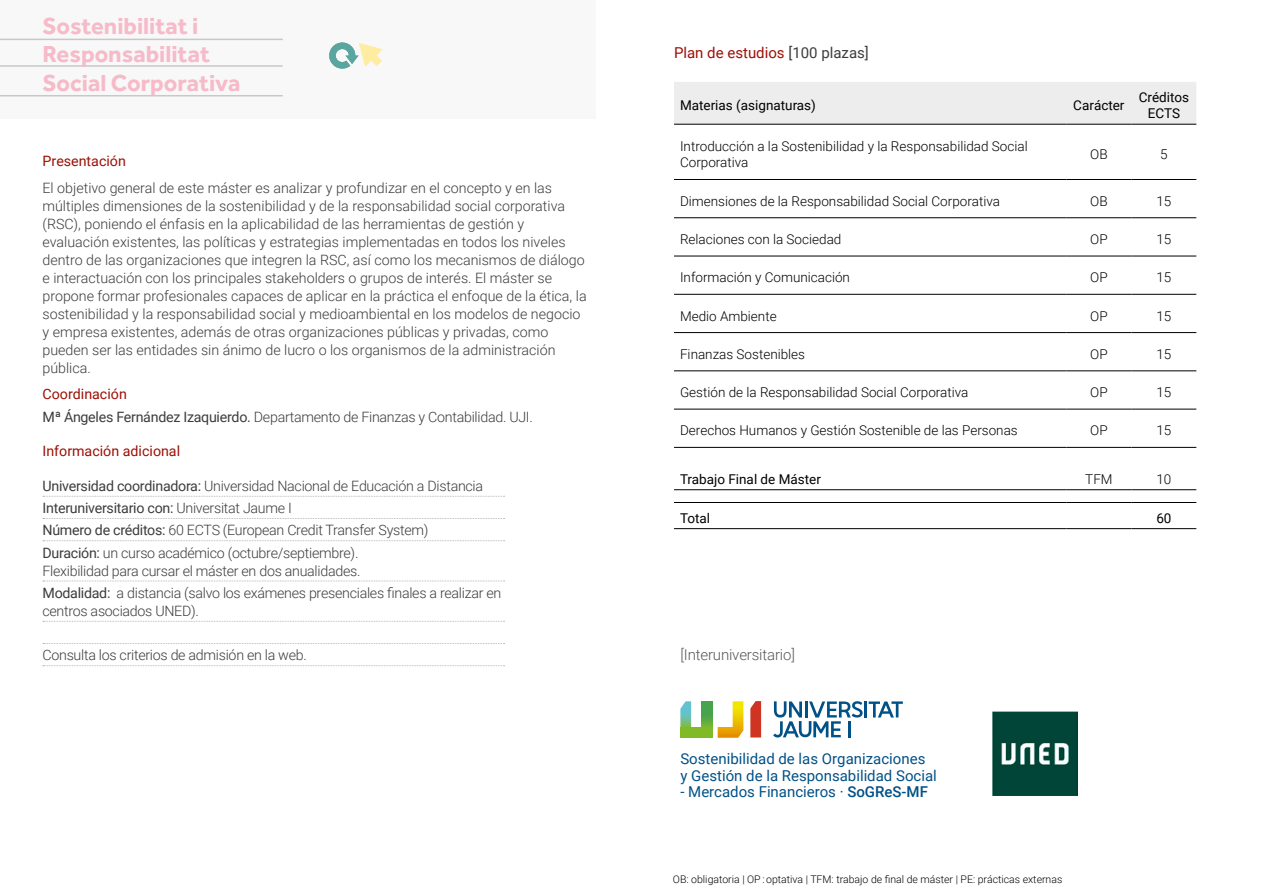
<style>
.page{position:relative;width:1263px;height:893px;background:#fff}
.page>*{position:absolute;margin:0;border:0;box-sizing:border-box;transform-origin:0 0}
.t1{font:700 24px/28.8px "Effra";color:#f6bac8}
.t2{font:15px/16.5px "Roboto";color:#005187}
.t3{font:15px "Roboto";color:#9c1006}
.t4{font:300 15px "Roboto";letter-spacing:-.01em;color:#575756}
.t5{font:300 14.25px/18px "Roboto";color:#3c3c3b}
.t6{font:300 14.25px/22.2px "Roboto";letter-spacing:-.02em;color:#3c3c3b}
.t7{font:14.25px "Roboto";color:#9c1006}
.t8{font:300 13.5px/16.2px "Roboto";color:#000}
.t9{font:13.5px/16.2px "Roboto";color:#000;text-align:center}
.t10{font:300 10.5px "Roboto";color:#000}
.s1{font-weight:400;color:#9c1006}
.s2{font-weight:400}
.s3{color:#3c3c3b}
.s4{font-weight:500}
</style>
<div class="page">
<svg style="left:43px;top:496px;width:461px;height:1px"></svg>
<svg style="left:43px;top:518px;width:461px;height:1px"></svg>
<svg style="left:43px;top:540px;width:461px;height:1px"></svg>
<svg style="left:43px;top:581px;width:461px;height:1px"></svg>
<svg style="left:43px;top:621px;width:461px;height:1px"></svg>
<svg style="left:43px;top:643px;width:461px;height:1px"></svg>
<svg style="left:43px;top:665px;width:461px;height:1px"></svg>
<div style="left:674px;top:82px;width:522px;height:42px;background:#ededed"></div>
<hr style="left:674px;top:179px;width:392px;height:1px;background:#000">
<hr style="left:1066px;top:179px;width:65px;height:1px;background:#000">
<hr style="left:1131px;top:179px;width:65px;height:1px;background:#000">
<hr style="left:674px;top:217px;width:392px;height:1px;background:#000">
<hr style="left:1066px;top:217px;width:65px;height:1px;background:#000">
<hr style="left:1131px;top:217px;width:65px;height:1px;background:#000">
<hr style="left:674px;top:256px;width:392px;height:1px;background:#000">
<hr style="left:1066px;top:256px;width:65px;height:1px;background:#000">
<hr style="left:1131px;top:256px;width:65px;height:1px;background:#000">
<hr style="left:674px;top:294px;width:392px;height:1px;background:#000">
<hr style="left:1066px;top:294px;width:65px;height:1px;background:#000">
<hr style="left:1131px;top:294px;width:65px;height:1px;background:#000">
<hr style="left:674px;top:371px;width:392px;height:1px;background:#000">
<hr style="left:1066px;top:371px;width:65px;height:1px;background:#000">
<hr style="left:1131px;top:371px;width:65px;height:1px;background:#000">
<hr style="left:674px;top:409px;width:392px;height:1px;background:#000">
<hr style="left:1066px;top:409px;width:65px;height:1px;background:#000">
<hr style="left:1131px;top:409px;width:65px;height:1px;background:#000">
<hr style="left:674px;top:332px;width:392px;height:1px;background:#000">
<hr style="left:1066px;top:332px;width:65px;height:1px;background:#000">
<hr style="left:1131px;top:332px;width:65px;height:1px;background:#000">
<hr style="left:674px;top:124px;width:392px;height:1px;background:#000">
<hr style="left:1066px;top:124px;width:65px;height:1px;background:#000">
<hr style="left:1131px;top:124px;width:65px;height:1px;background:#000">
<hr style="left:674px;top:489px;width:392px;height:1px;background:#000">
<hr style="left:1066px;top:489px;width:65px;height:1px;background:#000">
<hr style="left:1131px;top:489px;width:65px;height:1px;background:#000">
<hr style="left:674px;top:502px;width:392px;height:1px;background:#000">
<hr style="left:1066px;top:502px;width:65px;height:1px;background:#000">
<hr style="left:1131px;top:502px;width:65px;height:1px;background:#000">
<hr style="left:674px;top:528px;width:392px;height:1px;background:#000">
<hr style="left:1066px;top:528px;width:65px;height:1px;background:#000">
<hr style="left:1131px;top:528px;width:65px;height:1px;background:#000">
<hr style="left:674px;top:447px;width:392px;height:1px;background:#000">
<hr style="left:1066px;top:447px;width:65px;height:1px;background:#000">
<hr style="left:1131px;top:447px;width:65px;height:1px;background:#000">
<img style="left:993px;top:711px;width:84px;height:84px">
<hr style="left:864px;top:701px;width:3px;height:16px;background:#005187">
<svg style="left:869px;top:701px;width:34px;height:16px"></svg>
<svg style="left:773px;top:701px;width:89px;height:36px"></svg>
<svg style="left:750px;top:701px;width:11px;height:36px"></svg>
<svg style="left:702px;top:701px;width:10px;height:26px"></svg>
<svg style="left:680px;top:701px;width:11px;height:26px"></svg>
<div style="left:680px;top:727px;width:32px;height:11px;background:#80ba27"></div>
<svg style="left:718px;top:701px;width:25px;height:37px"></svg>
<div style="left:0;top:0;width:595px;height:118px;background:#f8f8f8"></div>
<hr style="left:0;top:39px;width:283px;height:1px;background:#c8c8c8">
<hr style="left:0;top:65px;width:283px;height:2px;background:#c8c8c8">
<hr style="left:0;top:95px;width:283px;height:1px;background:#c8c8c8">
<svg style="left:329px;top:42px;width:54px;height:27px"></svg>
<h1 class="t1" style="left:43px;top:11px;width:199px">Sostenibilitat i<br>Responsabilitat<br>Social Corporativa</h1>
<p class="t7" style="left:43px;top:151px;width:85px">Presentación</p>
<p class="t5" style="left:43px;top:178px;width:546px">El objetivo general de este máster es analizar y profundizar en el concepto y en las múltiples dimensiones de la sostenibilidad y de la responsabilidad social corporativa (RSC), poniendo el énfasis en la aplicabilidad de las herramientas de gestión y evaluación existentes, las políticas y estrategias implementadas en todos los niveles dentro de las organizaciones que integren la RSC, así como los mecanismos de diálogo e interactuación con los principales stakeholders o grupos de interés. El máster se propone formar profesionales capaces de aplicar en la práctica el enfoque de la ética, la sostenibilidad y la responsabilidad social y medioambiental en los modelos de negocio y empresa existentes, además de otras organizaciones públicas y privadas, como pueden ser las entidades sin ánimo de lucro o los organismos de la administración pública.</p>
<p class="t6" style="left:43px;top:383px;width:492px"><span class="s1">Coordinación<br></span><span class="s2">Mª Ángeles Fernández Izaquierdo.</span> Departamento de Finanzas y Contabilidad. UJI.</p>
<p class="t7" style="left:43px;top:441px;width:139px">Información adicional</p>
<p class="t6" style="left:43px;top:474px;width:442px"><span class="s2">Universidad coordinadora:</span> Universidad Nacional de Educación a Distancia <span class="s2">Interuniversitario con:</span> Universitat Jaume I<br><span class="s2">Número de créditos:</span> 60 ECTS (European Credit Transfer System)<br><span class="s2">Duración:</span> un curso académico (octubre/septiembre).</p>
<p class="t6" style="left:43px;top:559px;width:460px">Flexibilidad para cursar el máster en dos anualidades.<br><span class="s2">Modalidad:</span> a distancia (salvo los exámenes presenciales finales a realizar en</p>
<p class="t6" style="left:43px;top:599px;width:158px">centros asociados UNED).</p>
<p class="t6" style="left:43px;top:644px;width:266px">Consulta los criterios de admisión en la web.</p>
<p class="t3" style="left:674px;top:42px;width:196px">Plan de estudios <span class="s3">[100 plazas]</span></p>
<p class="t9" style="left:680px;top:97px;width:137px">Materias (asignaturas)</p>
<p class="t9" style="left:1073px;top:97px;width:53px">Carácter</p>
<p class="t9" style="left:1139px;top:89px;width:52px">Créditos<br>ECTS</p>
<p class="t8" style="left:680px;top:137px;width:349px">Introducción a la Sostenibilidad y la Responsabilidad Social<br>Corporativa</p>
<p class="t8" style="left:1090px;top:146px;width:19px">OB</p>
<p class="t8" style="left:1160px;top:146px;width:9px">5</p>
<p class="t8" style="left:680px;top:192px;width:321px">Dimensiones de la Responsabilidad Social Corporativa</p>
<p class="t8" style="left:1090px;top:192px;width:19px">OB</p>
<p class="t8" style="left:1156px;top:192px;width:16px">15</p>
<p class="t8" style="left:680px;top:231px;width:163px">Relaciones con la Sociedad</p>
<p class="t8" style="left:1090px;top:231px;width:19px">OP</p>
<p class="t8" style="left:1156px;top:231px;width:16px">15</p>
<p class="t8" style="left:680px;top:269px;width:171px">Información y Comunicación</p>
<p class="t8" style="left:1090px;top:269px;width:19px">OP</p>
<p class="t8" style="left:1156px;top:269px;width:16px">15</p>
<p class="t8" style="left:680px;top:307px;width:98px">Medio Ambiente</p>
<p class="t8" style="left:1090px;top:307px;width:19px">OP</p>
<p class="t8" style="left:1156px;top:307px;width:16px">15</p>
<p class="t8" style="left:680px;top:345px;width:127px">Finanzas Sostenibles</p>
<p class="t8" style="left:1090px;top:345px;width:19px">OP</p>
<p class="t8" style="left:1156px;top:345px;width:16px">15</p>
<p class="t8" style="left:680px;top:384px;width:290px">Gestión de la Responsabilidad Social Corporativa</p>
<p class="t8" style="left:1090px;top:384px;width:19px">OP</p>
<p class="t8" style="left:1156px;top:384px;width:16px">15</p>
<p class="t8" style="left:680px;top:422px;width:339px">Derechos Humanos y Gestión Sostenible de las Personas</p>
<p class="t8" style="left:1090px;top:422px;width:19px">OP</p>
<p class="t8" style="left:1156px;top:422px;width:16px">15</p>
<p class="t9" style="left:680px;top:470px;width:142px">Trabajo Final de Máster</p>
<p class="t8" style="left:1085px;top:470px;width:29px">TFM</p>
<p class="t8" style="left:1156px;top:470px;width:16px">10</p>
<p class="t9" style="left:680px;top:509px;width:32px">Total</p>
<p class="t9" style="left:1156px;top:509px;width:17px">60</p>
<p class="t4" style="left:680px;top:644px;width:116px">[Interuniversitario]</p>
<p class="t2" style="left:680px;top:750px;width:258px">Sostenibilidad de las Organizaciones<br>y Gestión de la Responsabilidad Social</p>
<p class="t2" style="left:680px;top:783px;width:249px">- Mercados Financieros · <span class="s4">SoGReS-MF</span></p>
<p class="t10" style="left:673px;top:872px;width:391px">OB: obligatoria | OP : optativa | TFM: trabajo de final de máster | PE: prácticas externas</p>
</div>
